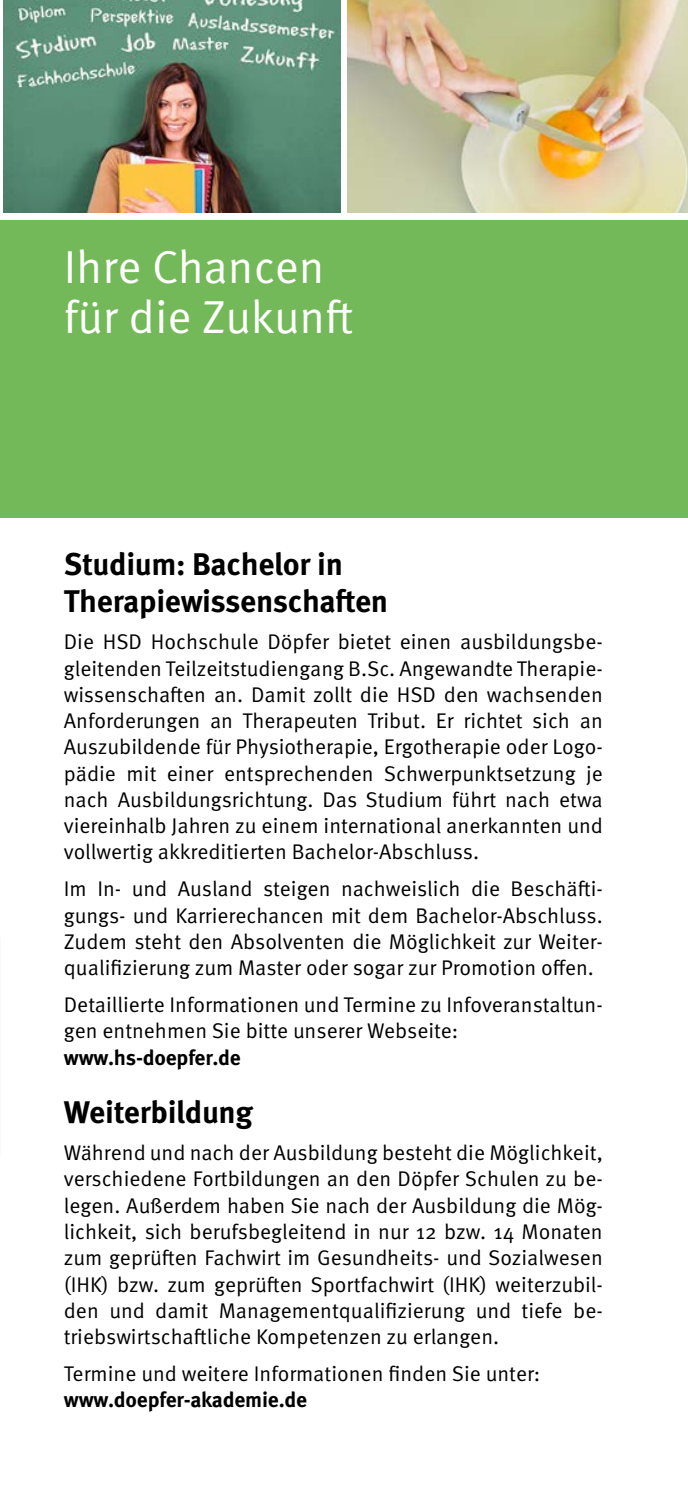
<style>
.page{position:relative;width:688px;height:1489px;background:#fff}
.page>*{position:absolute;margin:0;border:0;box-sizing:border-box;transform-origin:0 0}
.Head_1_-_18_5pt{font:46.25px/50px "Meta OT Norm";letter-spacing:-.005em;color:#fff}
.Head_2_-_12_5pt{font:700 31.25px/37.5px "Meta OT";letter-spacing:-.01em;color:#000}
.Text_8_5pt_Block{font:21.25px/26.2px "Meta OT Norm";color:#000;text-align:justify}
.s1{font-family:"Meta OT";font-weight:700}
</style>
<div class="page">
<div style="left:0;top:220px;width:687px;height:297px;background:#74b959"></div>
<img style="left:4px;top:0;width:336px;height:213px">
<img style="left:347px;top:0;width:340px;height:213px">
<p class="Head_1_-_18_5pt" style="left:64px;top:242px;width:291px">Ihre Chancen für die Zukunft</p>
<p class="Head_2_-_12_5pt" style="left:64px;top:545px;width:326px">Studium: Bachelor in<br>Therapiewissenschaften</p>
<p class="Text_8_5pt_Block" style="left:64px;top:629px;width:540px">Die HSD Hochschule Döpfer bietet einen ausbildungsbe&shy;gleitenden Teilzeitstudiengang B.Sc. Angewandte Therapie&shy;wissenschaften an. Damit zollt die HSD den wachsenden Anforderungen an Therapeuten Tribut. Er richtet sich an Auszubildende für Physiotherapie, Ergotherapie oder Logo&shy;pädie mit einer entsprechenden Schwerpunktsetzung je nach Ausbildungsrichtung. Das Studium führt nach etwa viereinhalb Jahren zu einem international anerkannten und vollwertig akkreditierten Bachelor-Abschluss.</p>
<p class="Text_8_5pt_Block" style="left:64px;top:876px;width:540px">Im In- und Ausland steigen nachweislich die Beschäfti&shy;gungs- und Karrierechancen mit dem Bachelor-Abschluss.<br>Zudem steht den Absolventen die Möglichkeit zur Weiter&shy;qualifizierung zum Master oder sogar zur Promotion offen.</p>
<p class="Text_8_5pt_Block" style="left:64px;top:991px;width:540px;text-align:left">Detaillierte Informationen und Termine zu Infoveranstaltun&shy;gen entnehmen Sie bitte unserer Webseite: <span class="s1">www.hs-doepfer.de</span></p>
<p class="Head_2_-_12_5pt" style="left:64px;top:1093px;width:191px">Weiterbildung</p>
<p class="Text_8_5pt_Block" style="left:64px;top:1139px;width:540px">Während und nach der Ausbildung besteht die Möglichkeit, verschiedene Fortbildungen an den Döpfer Schulen zu be&shy;legen. Außerdem haben Sie nach der Ausbildung die Mög&shy;lichkeit, sich berufsbegleitend in nur 12 bzw. 14 Monaten zum geprüften Fachwirt im Gesundheits- und Sozialwesen (IHK) bzw. zum geprüften Sportfachwirt (IHK) weiterzubil&shy;den und damit Managementqualifizierung und tiefe be&shy;triebswirtschaftliche Kompetenzen zu erlangen.</p>
<p class="Text_8_5pt_Block" style="left:64px;top:1360px;width:478px">Termine und weitere Informationen finden Sie unter: <span class="s1">www.doepfer-akademie.de</span></p>
</div>
